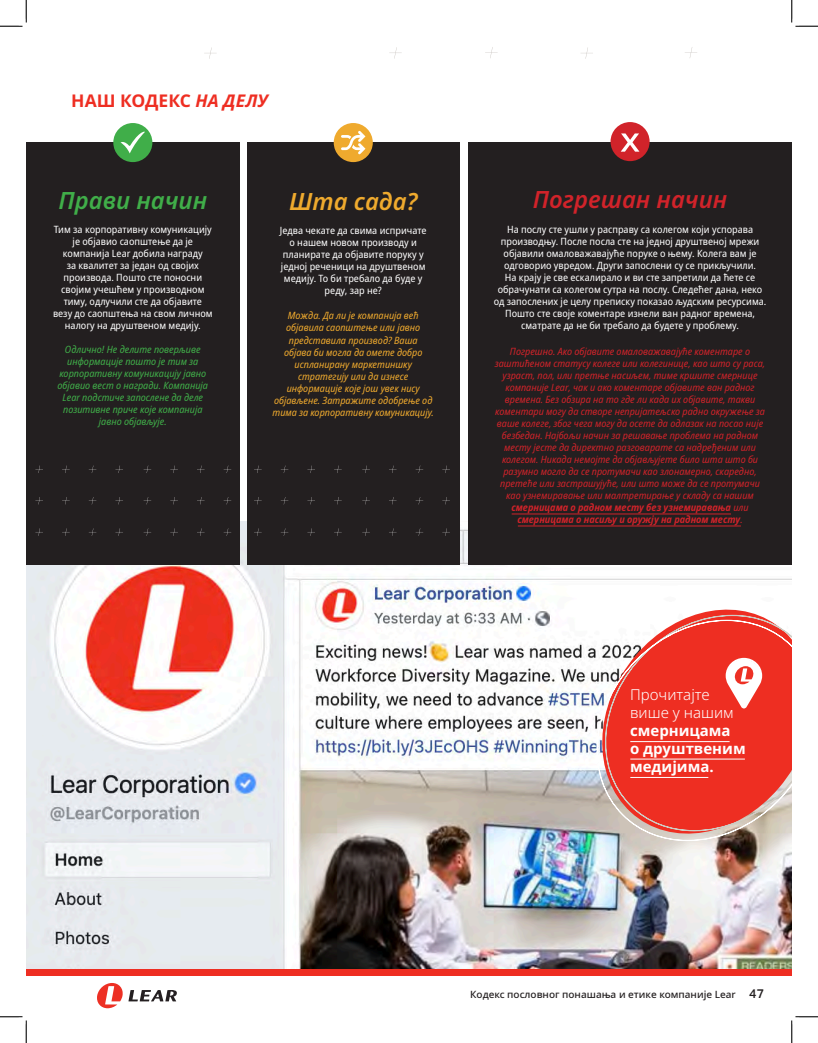
<style>
.page{position:relative;width:818px;height:1043px;background:#fff}
.page>*{position:absolute;margin:0;border:0;box-sizing:border-box;transform-origin:0 0}
.t1{font:italic 600 23.75px "Noto Sans";color:#d1232a}
.t2{font:italic 600 23.75px "Noto Sans";color:#40ae49}
.t3{font:italic 600 23.75px "Noto Sans";color:#efaa2e}
.t4{font:700 17.5px "Noto Sans";color:#ee2e22}
.t5{font:300 15px/18px "Noto Sans";color:#fff}
.t6{font:700 15px/18px "Noto Sans";color:#fff}
.t7{font:500 12.62px "Aktiv Grotesk";color:#231f20}
.t8{font:semi-condensed 10px/12px "Noto Sans";color:#fff;text-align:center}
.t9{font:italic semi-condensed 10px/12px "Noto Sans";color:#d1232a;text-align:center}
.t10{font:italic semi-condensed 10px/12px "Noto Sans";color:#efaa2e;text-align:center}
.t11{font:italic semi-condensed 10px/12px "Noto Sans";color:#40ae49;text-align:center}
.t12{font:500 10px "Noto Sans";color:#231f20}
.s1{font-style:italic}
.s2{font-weight:700}
</style>
<div class="page">
<div style="left:26px;top:968px;width:765px;height:7px;background:#ee2e22"></div>
<svg style="left:97px;top:983px;width:80px;height:25px"></svg>
<img style="left:26px;top:521px;width:765px;height:447px">
<div style="left:26px;top:142px;width:213px;height:422px;background:#231f20"></div>
<div style="left:468px;top:142px;width:323px;height:422px;background:#231f20"></div>
<div style="left:247px;top:142px;width:212px;height:422px;background:#231f20"></div>
<div style="left:113px;top:123px;width:39px;height:39px;background:#40ae49;border-radius:50%"></div>
<div style="left:334px;top:123px;width:39px;height:39px;background:#efaa2e;border-radius:50%"></div>
<div style="left:610px;top:122px;width:39px;height:39px;background:#d1232a;border-radius:50%"></div>
<svg style="left:121px;top:131px;width:24px;height:22px"></svg>
<svg style="left:620px;top:133px;width:19px;height:19px"></svg>
<svg style="left:341px;top:131px;width:24px;height:23px"></svg>
<svg style="left:362px;top:465px;width:8px;height:8px"></svg>
<svg style="left:389px;top:465px;width:7px;height:8px"></svg>
<svg style="left:415px;top:465px;width:8px;height:8px"></svg>
<svg style="left:442px;top:465px;width:8px;height:8px"></svg>
<svg style="left:362px;top:497px;width:8px;height:7px"></svg>
<svg style="left:389px;top:497px;width:7px;height:7px"></svg>
<svg style="left:415px;top:497px;width:8px;height:7px"></svg>
<svg style="left:442px;top:497px;width:8px;height:7px"></svg>
<svg style="left:362px;top:528px;width:8px;height:8px"></svg>
<svg style="left:389px;top:528px;width:7px;height:8px"></svg>
<svg style="left:415px;top:528px;width:8px;height:8px"></svg>
<svg style="left:442px;top:528px;width:8px;height:8px"></svg>
<svg style="left:254px;top:465px;width:8px;height:8px"></svg>
<svg style="left:281px;top:465px;width:7px;height:8px"></svg>
<svg style="left:307px;top:465px;width:8px;height:8px"></svg>
<svg style="left:334px;top:465px;width:8px;height:8px"></svg>
<svg style="left:254px;top:497px;width:8px;height:7px"></svg>
<svg style="left:281px;top:497px;width:7px;height:7px"></svg>
<svg style="left:307px;top:497px;width:8px;height:7px"></svg>
<svg style="left:334px;top:497px;width:8px;height:7px"></svg>
<svg style="left:254px;top:528px;width:8px;height:8px"></svg>
<svg style="left:281px;top:528px;width:7px;height:8px"></svg>
<svg style="left:307px;top:528px;width:8px;height:8px"></svg>
<svg style="left:334px;top:528px;width:8px;height:8px"></svg>
<svg style="left:144px;top:465px;width:7px;height:8px"></svg>
<svg style="left:170px;top:465px;width:8px;height:8px"></svg>
<svg style="left:197px;top:465px;width:7px;height:8px"></svg>
<svg style="left:224px;top:465px;width:7px;height:8px"></svg>
<svg style="left:144px;top:497px;width:7px;height:7px"></svg>
<svg style="left:170px;top:497px;width:8px;height:7px"></svg>
<svg style="left:197px;top:497px;width:7px;height:7px"></svg>
<svg style="left:224px;top:497px;width:7px;height:7px"></svg>
<svg style="left:144px;top:528px;width:7px;height:8px"></svg>
<svg style="left:170px;top:528px;width:8px;height:8px"></svg>
<svg style="left:197px;top:528px;width:7px;height:8px"></svg>
<svg style="left:224px;top:528px;width:7px;height:8px"></svg>
<svg style="left:35px;top:465px;width:8px;height:8px"></svg>
<svg style="left:62px;top:465px;width:8px;height:8px"></svg>
<svg style="left:89px;top:465px;width:7px;height:8px"></svg>
<svg style="left:115px;top:465px;width:8px;height:8px"></svg>
<svg style="left:35px;top:497px;width:8px;height:7px"></svg>
<svg style="left:62px;top:497px;width:8px;height:7px"></svg>
<svg style="left:89px;top:497px;width:7px;height:7px"></svg>
<svg style="left:115px;top:497px;width:8px;height:7px"></svg>
<svg style="left:35px;top:528px;width:8px;height:8px"></svg>
<svg style="left:62px;top:528px;width:8px;height:8px"></svg>
<svg style="left:89px;top:528px;width:7px;height:8px"></svg>
<svg style="left:115px;top:528px;width:8px;height:8px"></svg>
<svg style="left:591px;top:594px;width:200px;height:254px"></svg>
<svg style="left:592px;top:615px;width:199px;height:5px"></svg>
<svg style="left:583px;top:620px;width:208px;height:221px"></svg>
<svg style="left:725px;top:658px;width:37px;height:50px"></svg>
<hr style="left:630px;top:741px;width:99px;height:1px;background:#fff">
<hr style="left:630px;top:758px;width:114px;height:1px;background:#fff">
<hr style="left:630px;top:777px;width:78px;height:1px;background:#fff">
<hr style="left:511px;top:513px;width:220px;height:1px;background:#d1232a">
<hr style="left:518px;top:525px;width:222px;height:1px;background:#d1232a">
<svg style="left:204px;top:47px;width:12px;height:12px"></svg>
<svg style="left:389px;top:47px;width:13px;height:12px"></svg>
<svg style="left:485px;top:47px;width:12px;height:11px"></svg>
<svg style="left:581px;top:47px;width:12px;height:12px"></svg>
<svg style="left:685px;top:47px;width:12px;height:11px"></svg>
<svg style="left:0;top:0;width:27px;height:27px"></svg>
<svg style="left:0;top:1016px;width:27px;height:26px"></svg>
<svg style="left:791px;top:0;width:27px;height:27px"></svg>
<svg style="left:791px;top:1016px;width:27px;height:26px"></svg>
<p class="t4" style="left:71px;top:91px;width:198px">НАШ КОДЕКС <span class="s1">НА ДЕЛУ</span></p>
<p class="t2" style="left:58px;top:183px;width:150px">Прави начин</p>
<p class="t8" style="left:53px;top:224px;width:161px">Тим за корпоративну комуникацију је објавио саопштење да је компанија Lear добила награду<br>за квалитет за један од својих производа. Пошто сте поносни својим учешћем у производном тиму, одлучили сте да објавите везу до саопштења на свом личном налогу на друштвеном медију.</p>
<p class="t11" style="left:58px;top:344px;width:152px">Одлично! Не делите поверљиве информације пошто је тим за корпоративну комуникацију јавно објавио вест о награди. Компанија<br>Lear подстиче запослене да деле позитивне приче које компанија јавно објављује.</p>
<p class="t3" style="left:289px;top:184px;width:130px">Шта сада?</p>
<p class="t8" style="left:280px;top:224px;width:148px">Једва чекате да свима испричате о нашем новом производу и планирате да објавите поруку у једној реченици на друштвеном медију. То би требало да буде у реду, зар не?</p>
<p class="t10" style="left:272px;top:310px;width:163px">Можда. Да ли је компанија већ објавила саопштење или јавно представила производ? Ваша<br>објава би могла да омете добро испланирану маркетиншку стратегију или да изнесе информације које још увек нису објављене. Затражите одобрење од тима за корпоративну комуникацију.</p>
<p class="t1" style="left:532px;top:183px;width:196px">Погрешан начин</p>
<p class="t8" style="left:493px;top:224px;width:274px">На послу сте ушли у расправу са колегом који успорава производњу. После посла сте на једној друштвеној мрежи објавили омаловажавајуће поруке о њему. Колега вам је одговорио увредом. Други запослени су се прикључили.<br>На крају је све ескалирало и ви сте запретили да ћете се обрачунати са колегом сутра на послу. Следећег дана, неко од запослених је целу преписку показао људским ресурсима.<br>Пошто сте своје коментаре изнели ван радног времена, сматрате да не би требало да будете у проблему.</p>
<p class="t9" style="left:495px;top:345px;width:272px">Погрешно. Ако објавите омаловажавајуће коментаре о заштићеном статусу колеге или колегинице, као што су раса, узраст, пол, или претње насиљем, тиме кршите смернице компаније Lear, чак и ако коментаре објавите ван радног времена. Без обзира на то где ли када их објавите, такви коментари могу да створе непријатељско радно окружење за ваше колеге, због чега могу да осете да одлазак на посао није безбедан. Најбољи начин за решавање проблема на радном месту јесте да директно разговарате са надређеним или колегом. Никада немојте да објављујете било шта што би разумно могло да се протумачи као злонамерно, скаредно, претеће или застрашујуће, или што може да се протумачи као узнемиравање или малтретирање у складу са нашим <span class="s2">смерницама о радном месту без узнемиравања</span> или <span class="s2">смерницама о насиљу и оружју на радном месту</span>.</p>
<p class="t5" style="left:630px;top:686px;width:105px">Прочитајте више у нашим <span class="s2">смерницама</span></p>
<p class="t6" style="left:630px;top:740px;width:117px">о друштвеним медијима.</p>
<p class="t12" style="left:470px;top:987px;width:267px">Кодекс пословног понашања и етике компаније Lear</p>
<p class="t7" style="left:749px;top:986px;width:16px">47</p>
</div>
